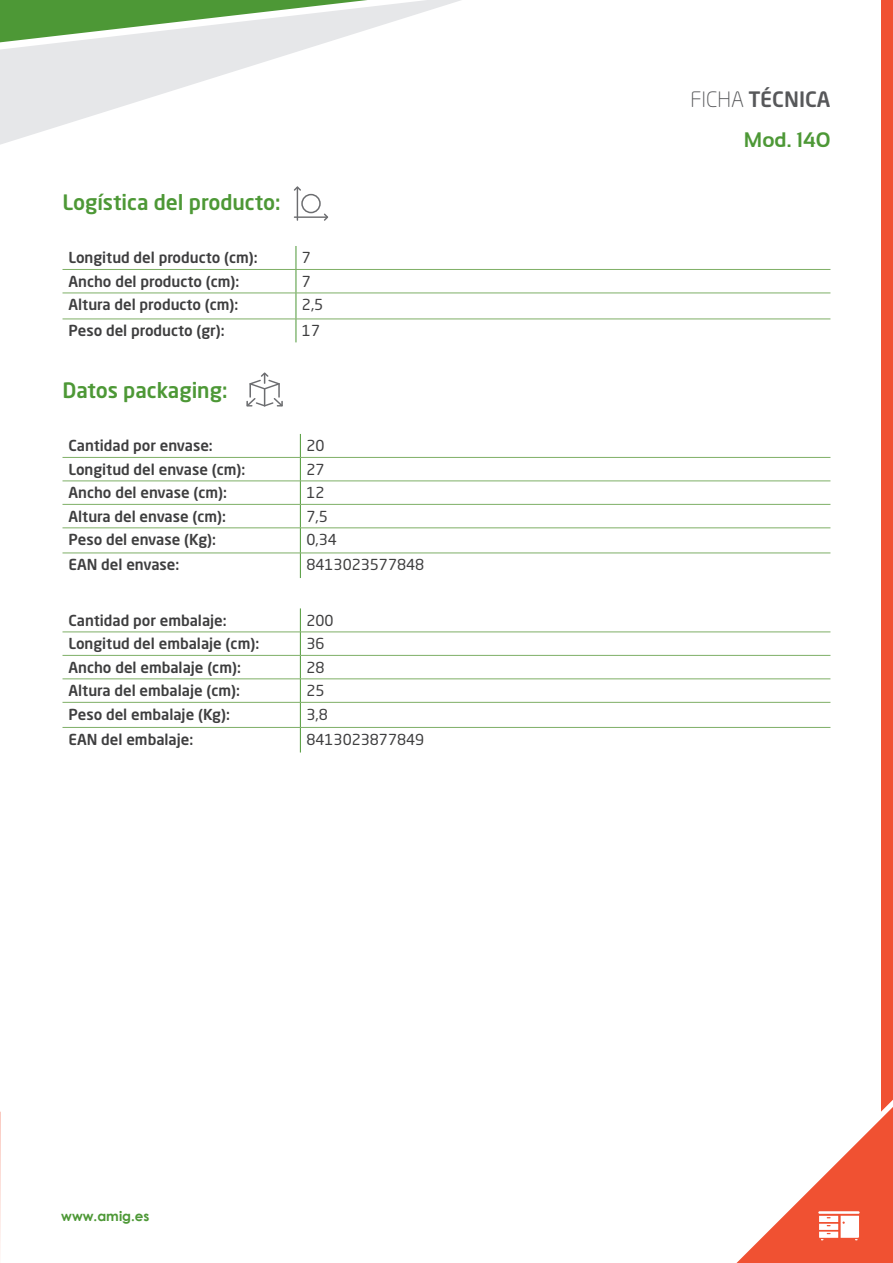
<style>
.page{position:relative;width:893px;height:1263px;background:#fff}
.page>*{position:absolute;margin:0;border:0;box-sizing:border-box;transform-origin:0 0}
.t1{font:500 21px "Neo Sans Pro";color:#4d9836}
.t2{font:500 21px "Neo Sans Pro";color:#57585a}
.t3{font:700 21px "Sansation";color:#4d9836}
.t4{font:500 15px "Neo Sans Pro";color:#3e3e3f}
.t5{font:15px "Neo Sans Pro";color:#3e3e3f}
.t6{font:700 13.5px "Century Gothic";color:#4d9836}
.s1{font-weight:300}
</style>
<div class="page">
<svg style="left:1px;top:0;width:460px;height:144px"></svg>
<hr style="left:0;top:0;width:1px;height:1263px;background:#f05132">
<svg style="left:0;top:1104px;width:1px;height:159px"></svg>
<div style="left:881px;top:0;width:12px;height:1263px;background:#f05132"></div>
<svg style="left:736px;top:1100px;width:157px;height:163px"></svg>
<svg style="left:246px;top:372px;width:37px;height:34px"></svg>
<svg style="left:294px;top:186px;width:7px;height:5px"></svg>
<svg style="left:324px;top:213px;width:4px;height:8px"></svg>
<hr style="left:297px;top:187px;width:1px;height:34px;background:#6c6d70">
<hr style="left:294px;top:216px;width:34px;height:2px;background:#6c6d70">
<div style="left:301px;top:194px;width:20px;height:19px;border:2px solid #6c6d70;border-radius:50%"></div>
<svg style="left:296px;top:246px;width:1px;height:96px"></svg>
<hr style="left:63px;top:269px;width:233px;height:1px;background:#7eaf66">
<hr style="left:296px;top:269px;width:534px;height:1px;background:#7eaf66">
<hr style="left:63px;top:293px;width:233px;height:1px;background:#7eaf66">
<hr style="left:296px;top:293px;width:534px;height:1px;background:#7eaf66">
<hr style="left:63px;top:319px;width:233px;height:1px;background:#7eaf66">
<hr style="left:296px;top:319px;width:534px;height:1px;background:#7eaf66">
<svg style="left:300px;top:434px;width:1px;height:144px"></svg>
<hr style="left:63px;top:457px;width:237px;height:1px;background:#7eaf66">
<hr style="left:300px;top:457px;width:530px;height:1px;background:#7eaf66">
<hr style="left:63px;top:481px;width:237px;height:1px;background:#7eaf66">
<hr style="left:300px;top:481px;width:530px;height:1px;background:#7eaf66">
<hr style="left:63px;top:504px;width:237px;height:1px;background:#7eaf66">
<hr style="left:300px;top:504px;width:530px;height:1px;background:#7eaf66">
<hr style="left:63px;top:528px;width:237px;height:1px;background:#7eaf66">
<hr style="left:300px;top:528px;width:530px;height:1px;background:#7eaf66">
<hr style="left:63px;top:553px;width:237px;height:1px;background:#7eaf66">
<hr style="left:300px;top:553px;width:530px;height:1px;background:#7eaf66">
<svg style="left:300px;top:608px;width:1px;height:144px"></svg>
<hr style="left:63px;top:632px;width:237px;height:1px;background:#7eaf66">
<hr style="left:300px;top:632px;width:530px;height:1px;background:#7eaf66">
<hr style="left:63px;top:655px;width:237px;height:1px;background:#7eaf66">
<hr style="left:300px;top:655px;width:530px;height:1px;background:#7eaf66">
<hr style="left:63px;top:679px;width:237px;height:1px;background:#7eaf66">
<hr style="left:300px;top:679px;width:530px;height:1px;background:#7eaf66">
<hr style="left:63px;top:702px;width:237px;height:1px;background:#7eaf66">
<hr style="left:300px;top:702px;width:530px;height:1px;background:#7eaf66">
<hr style="left:63px;top:727px;width:237px;height:1px;background:#7eaf66">
<hr style="left:300px;top:727px;width:530px;height:1px;background:#7eaf66">
<h1 class="t1" style="left:63px;top:189px;width:220px">Logística del producto:</h1>
<p class="t4" style="left:69px;top:248px;width:191px">Longitud del producto (cm):</p>
<p class="t5" style="left:302px;top:249px;width:11px">7</p>
<p class="t4" style="left:69px;top:272px;width:172px">Ancho del producto (cm):</p>
<p class="t5" style="left:302px;top:272px;width:11px">7</p>
<p class="t4" style="left:69px;top:295px;width:172px">Altura del producto (cm):</p>
<p class="t5" style="left:302px;top:296px;width:23px">2,5</p>
<p class="t4" style="left:69px;top:321px;width:158px">Peso del producto (gr):</p>
<p class="t5" style="left:302px;top:322px;width:20px">17</p>
<h1 class="t1" style="left:63px;top:377px;width:166px">Datos packaging:</h1>
<p class="t4" style="left:69px;top:436px;width:146px">Cantidad por envase:</p>
<p class="t5" style="left:306px;top:437px;width:20px">20</p>
<p class="t4" style="left:69px;top:460px;width:178px">Longitud del envase (cm):</p>
<p class="t5" style="left:306px;top:460px;width:20px">27</p>
<p class="t4" style="left:69px;top:483px;width:160px">Ancho del envase (cm):</p>
<p class="t5" style="left:306px;top:484px;width:20px">12</p>
<p class="t4" style="left:69px;top:507px;width:159px">Altura del envase (cm):</p>
<p class="t5" style="left:306px;top:507px;width:23px">7,5</p>
<p class="t4" style="left:69px;top:530px;width:149px">Peso del envase (Kg):</p>
<p class="t5" style="left:306px;top:531px;width:32px">0,34</p>
<p class="t4" style="left:69px;top:555px;width:112px">EAN del envase:</p>
<p class="t5" style="left:306px;top:556px;width:119px">8413023577848</p>
<p class="t4" style="left:69px;top:611px;width:160px">Cantidad por embalaje:</p>
<p class="t5" style="left:306px;top:611px;width:29px">200</p>
<p class="t4" style="left:69px;top:634px;width:192px">Longitud del embalaje (cm):</p>
<p class="t5" style="left:306px;top:635px;width:20px">36</p>
<p class="t4" style="left:69px;top:658px;width:174px">Ancho del embalaje (cm):</p>
<p class="t5" style="left:306px;top:658px;width:20px">28</p>
<p class="t4" style="left:69px;top:681px;width:173px">Altura del embalaje (cm):</p>
<p class="t5" style="left:306px;top:682px;width:20px">25</p>
<p class="t4" style="left:69px;top:705px;width:163px">Peso del embalaje (Kg):</p>
<p class="t5" style="left:306px;top:705px;width:23px">3,8</p>
<p class="t4" style="left:69px;top:730px;width:126px">EAN del embalaje:</p>
<p class="t5" style="left:306px;top:730px;width:119px">8413023877849</p>
<p class="t6" style="left:61px;top:1206px;width:90px">www.amig.es</p>
<h1 class="t2" style="left:690px;top:86px;width:141px"><span class="s1">FICHA</span> TÉCNICA</h1>
<h1 class="t3" style="left:744px;top:128px;width:88px">Mod. 140</h1>
</div>
